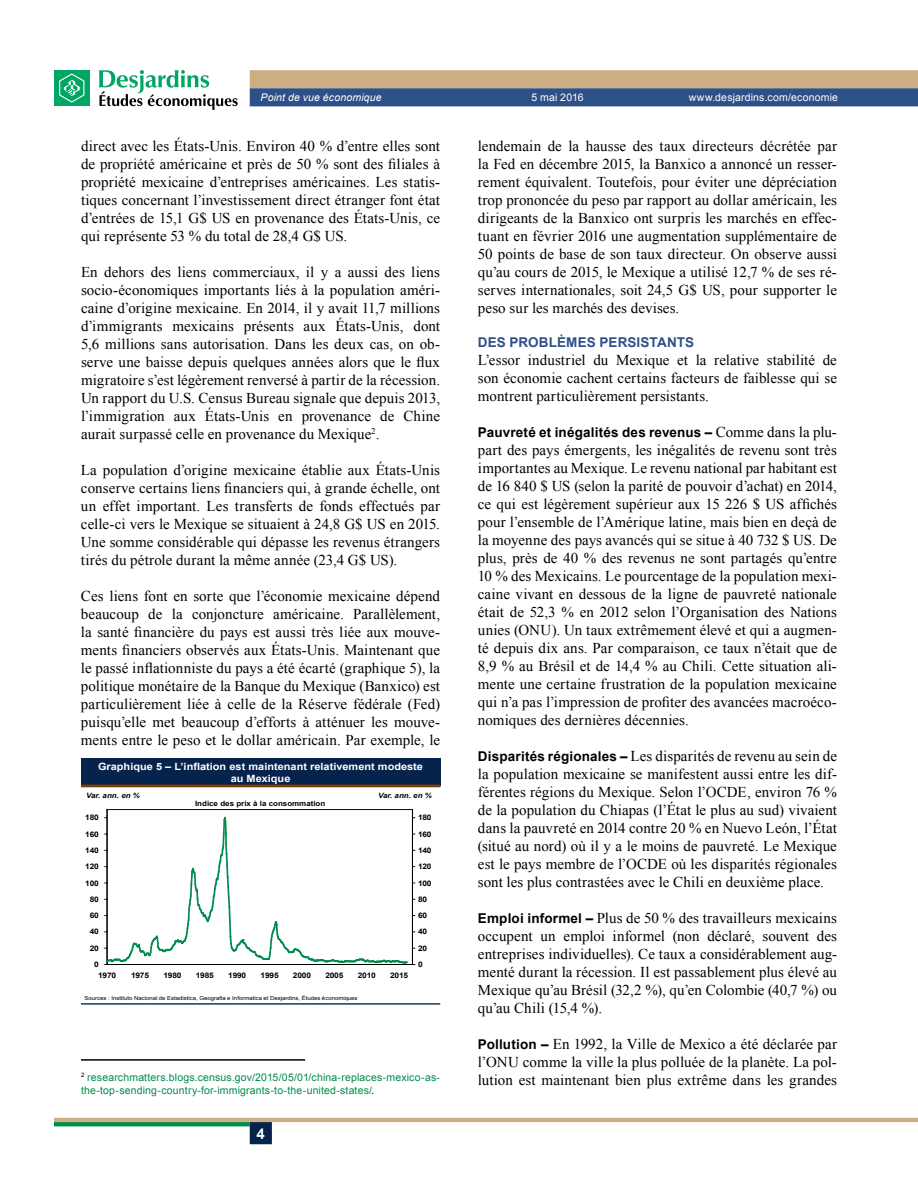
<style>
.page{position:relative;width:918px;height:1188px;background:#fff}
.page>*{position:absolute;margin:0;border:0;box-sizing:border-box;transform-origin:0 0}
.t1{font:15px/18px "Times New Roman";letter-spacing:.005em;color:#000;text-align:justify}
.t2{font:700 15px "Arial";color:#fff}
.t3{font:700 13.5px "Arial";letter-spacing:.015em;color:#000}
.t4{font:700 13.5px "Arial";letter-spacing:.005em;color:#2d5088}
.t5{font:10.5px/12.6px "Arial";letter-spacing:.015em;color:#008b4d}
.t6{font:10.5px "Arial";letter-spacing:.015em;color:#fff}
.t7{font:italic 10.5px "Arial";letter-spacing:.015em;color:#fff}
.t8{font:700 10.05px/12px "Arial";color:#fff;text-align:center;scale:1.09 1}
.t9{font:700 7.65px "Arial";letter-spacing:-.025em;color:#000;scale:1.1 1}
.t10{font:700 7.2px "Arial";color:#000;scale:1.09 1}
.t11{font:italic 700 7.2px "Arial";color:#000;scale:1.09 1}
.t12{font:5.4px "Arial";color:#000;scale:1.09 1}
.s1{font-family:"Times New Roman";font-weight:400;font-size:15px}
.s2{font-family:"Arial";font-weight:700;font-size:13.5px}
.s3{color:#000}
</style>
<div class="page">
<svg style="left:250px;top:70px;width:668px;height:36px;background:#7e8087"></svg>
<hr style="left:54px;top:1118px;width:864px;height:4px;background:#cdae84">
<svg style="left:54px;top:1122px;width:196px;height:4px"></svg>
<div style="left:250px;top:1122px;width:22px;height:22px;background:#05234b;border:2px solid #05234b"></div>
<div style="left:54px;top:70px;width:36px;height:36px;background:#00a664"></div>
<svg style="left:59px;top:73px;width:25px;height:30px"></svg>
<svg style="left:99px;top:70px;width:139px;height:40px"></svg>
<div style="left:81px;top:759px;width:359px;height:27px;background:#05234b"></div>
<hr style="left:81px;top:785px;width:359px;height:2px;background:#803f00">
<hr style="left:81px;top:1003px;width:359px;height:1px;background:#05234b">
<hr style="left:107px;top:809px;width:305px;height:1px;background:#000">
<hr style="left:107px;top:810px;width:1px;height:155px;background:#000">
<hr style="left:412px;top:810px;width:1px;height:155px;background:#000">
<svg style="left:105px;top:816px;width:310px;height:149px"></svg>
<hr style="left:81px;top:1059px;width:224px;height:2px;background:#000">
<p class="t7" style="left:261px;top:91px;width:123px">Point de vue économique</p>
<p class="t6" style="left:531px;top:91px;width:54px">5 mai 2016</p>
<p class="t6" style="left:689px;top:91px;width:151px">www.desjardins.com/economie</p>
<p class="t1" style="left:81px;top:137px;width:361px">direct avec les États‑Unis. Environ 40 % d’entre elles sont de propriété américaine et près de 50 % sont des filiales à propriété mexicaine d’entreprises américaines. Les statis‑ tiques concernant l’investissement direct étranger font état d’entrées de 15,1 G$ US en provenance des États‑Unis, ce qui représente 53 % du total de 28,4 G$ US.</p>
<p class="t1" style="left:81px;top:263px;width:361px">En dehors des liens commerciaux, il y a aussi des liens socio-économiques importants liés à la population améri‑ caine d’origine mexicaine. En 2014, il y avait 11,7 millions d’immigrants mexicains présents aux États‑Unis, dont 5,6 millions sans autorisation. Dans les deux cas, on ob‑ serve une baisse depuis quelques années alors que le flux migratoire s’est légèrement renversé à partir de la récession.<br>Un rapport du U.S. Census Bureau signale que depuis 2013, l’immigration aux États‑Unis en provenance de Chine aurait surpassé celle en provenance du Mexique<sup>2</sup>.</p>
<p class="t1" style="left:81px;top:461px;width:361px">La population d’origine mexicaine établie aux États‑Unis conserve certains liens financiers qui, à grande échelle, ont un effet important. Les transferts de fonds effectués par celle-ci vers le Mexique se situaient à 24,8 G$ US en 2015.<br>Une somme considérable qui dépasse les revenus étrangers tirés du pétrole durant la même année (23,4 G$ US).</p>
<p class="t1" style="left:81px;top:587px;width:361px">Ces liens font en sorte que l’économie mexicaine dépend beaucoup de la conjoncture américaine. Parallèlement, la santé financière du pays est aussi très liée aux mouve‑ ments financiers observés aux États‑Unis. Maintenant que le passé inflationniste du pays a été écarté (graphique 5), la politique monétaire de la Banque du Mexique (Banxico) est particulièrement liée à celle de la Réserve fédérale (Fed) puisqu’elle met beaucoup d’efforts à atténuer les mouve‑ ments entre le peso et le dollar américain. Par exemple, le</p>
<p class="t1" style="left:478px;top:137px;width:361px">lendemain de la hausse des taux directeurs décrétée par la Fed en décembre 2015, la Banxico a annoncé un resser&shy;rement équivalent. Toutefois, pour éviter une dépréciation trop prononcée du peso par rapport au dollar américain, les dirigeants de la Banxico ont surpris les marchés en effec‑ tuant en février 2016 une augmentation supplémentaire de 50 points de base de son taux directeur. On observe aussi qu’au cours de 2015, le Mexique a utilisé 12,7 % de ses ré‑ serves internationales, soit 24,5 G$ US, pour supporter le peso sur les marchés des devises.</p>
<p class="t4" style="left:478px;top:333px;width:218px">Des problèmes persistants</p>
<p class="t1" style="left:478px;top:351px;width:361px">L’essor industriel du Mexique et la relative stabilité de son économie cachent certains facteurs de faiblesse qui se montrent particulièrement persistants.</p>
<p class="t3" style="left:478px;top:423px;width:361px">Pauvreté et inégalités des revenus – <span class="s1">Comme dans la plu‑</span></p>
<p class="t1" style="left:478px;top:441px;width:361px">part des pays émergents, les inégalités de revenu sont très importantes au Mexique. Le revenu national par habitant est de 16 840 $ US (selon la parité de pouvoir d’achat) en 2014, ce qui est légèrement supérieur aux 15 226 $ US affichés pour l’ensemble de l’Amérique latine, mais bien en deçà de la moyenne des pays avancés qui se situe à 40 732 $ US. De plus, près de 40 % des revenus ne sont partagés qu’entre 10 % des Mexicains. Le pourcentage de la population mexi‑ caine vivant en dessous de la ligne de pauvreté nationale était de 52,3 % en 2012 selon l’Organisation des Nations unies (ONU). Un taux extrêmement élevé et qui a augmen‑ té depuis dix ans. Par comparaison, ce taux n’était que de 8,9 % au Brésil et de 14,4 % au Chili. Cette situation ali‑ mente une certaine frustration de la population mexicaine qui n’a pas l’impression de profiter des avancées macroéco‑ nomiques des dernières décennies.</p>
<p class="t1" style="left:478px;top:747px;width:361px"><span class="s2">Disparités régionales –</span> Les disparités de revenu au sein de la population mexicaine se manifestent aussi entre les dif‑ férentes régions du Mexique. Selon l’OCDE, environ 76 % de la population du Chiapas (l’État le plus au sud) vivaient dans la pauvreté en 2014 contre 20 % en Nuevo León, l’État (situé au nord) où il y a le moins de pauvreté. Le Mexique est le pays membre de l’OCDE où les disparités régionales sont les plus contrastées avec le Chili en deuxième place.</p>
<p class="t1" style="left:478px;top:909px;width:361px"><span class="s2">Emploi informel –</span> Plus de 50 % des travailleurs mexicains occupent un emploi informel (non déclaré, souvent des entreprises individuelles). Ce taux a considérablement aug‑ menté durant la récession. Il est passablement plus élevé au Mexique qu’au Brésil (32,2 %), qu’en Colombie (40,7 %) ou qu’au Chili (15,4 %).</p>
<p class="t1" style="left:478px;top:1035px;width:361px"><span class="s2">Pollution –</span> En 1992, la Ville de Mexico a été déclarée par l’ONU comme la ville la plus polluée de la planète. La pol‑ lution est maintenant bien plus extrême dans les grandes</p>
<p class="t8" style="left:98px;top:761px;width:300px">Graphique 5 – L’inflation est maintenant relativement modeste au Mexique</p>
<p class="t11" style="left:86px;top:791px;width:51px">Var. ann. en %</p>
<p class="t11" style="left:378px;top:791px;width:51px">Var. ann. en %</p>
<p class="t10" style="left:195px;top:799px;width:121px">Indice des prix à la consommation</p>
<p class="t9" style="left:418px;top:812px;width:14px">180</p>
<p class="t9" style="left:85px;top:812px;width:14px">180</p>
<p class="t9" style="left:418px;top:829px;width:14px">160</p>
<p class="t9" style="left:85px;top:829px;width:14px">160</p>
<p class="t9" style="left:418px;top:845px;width:14px">140</p>
<p class="t9" style="left:85px;top:845px;width:14px">140</p>
<p class="t9" style="left:418px;top:861px;width:14px">120</p>
<p class="t9" style="left:85px;top:861px;width:14px">120</p>
<p class="t9" style="left:418px;top:878px;width:14px">100</p>
<p class="t9" style="left:85px;top:878px;width:14px">100</p>
<p class="t9" style="left:418px;top:894px;width:10px">80</p>
<p class="t9" style="left:90px;top:894px;width:10px">80</p>
<p class="t9" style="left:418px;top:910px;width:10px">60</p>
<p class="t9" style="left:90px;top:910px;width:10px">60</p>
<p class="t9" style="left:418px;top:927px;width:10px">40</p>
<p class="t9" style="left:90px;top:927px;width:10px">40</p>
<p class="t9" style="left:418px;top:943px;width:10px">20</p>
<p class="t9" style="left:90px;top:943px;width:10px">20</p>
<p class="t9" style="left:418px;top:959px;width:6px">0</p>
<p class="t9" style="left:94px;top:959px;width:6px">0</p>
<p class="t9" style="left:98px;top:970px;width:18px">1970</p>
<p class="t9" style="left:131px;top:970px;width:18px">1975</p>
<p class="t9" style="left:163px;top:970px;width:18px">1980</p>
<p class="t9" style="left:196px;top:970px;width:18px">1985</p>
<p class="t9" style="left:228px;top:970px;width:18px">1990</p>
<p class="t9" style="left:261px;top:970px;width:18px">1995</p>
<p class="t9" style="left:293px;top:970px;width:18px">2000</p>
<p class="t9" style="left:325px;top:970px;width:18px">2005</p>
<p class="t9" style="left:358px;top:970px;width:18px">2010</p>
<p class="t9" style="left:390px;top:970px;width:18px">2015</p>
<p class="t12" style="left:85px;top:995px;width:252px">Sources : Instituto Nacional de Estadistica, Geografia e Informatica et Desjardins, Études économiques</p>
<p class="t5" style="left:81px;top:1071px;width:361px"><sup>2</sup> researchmatters.blogs.census.gov/2015/05/01/china-replaces-mexico-as&shy;the-top-sending-country-for-immigrants-to-the-united-states/<span class="s3">.</span></p>
<p class="t2" style="left:257px;top:1123px;width:10px">4</p>
</div>
